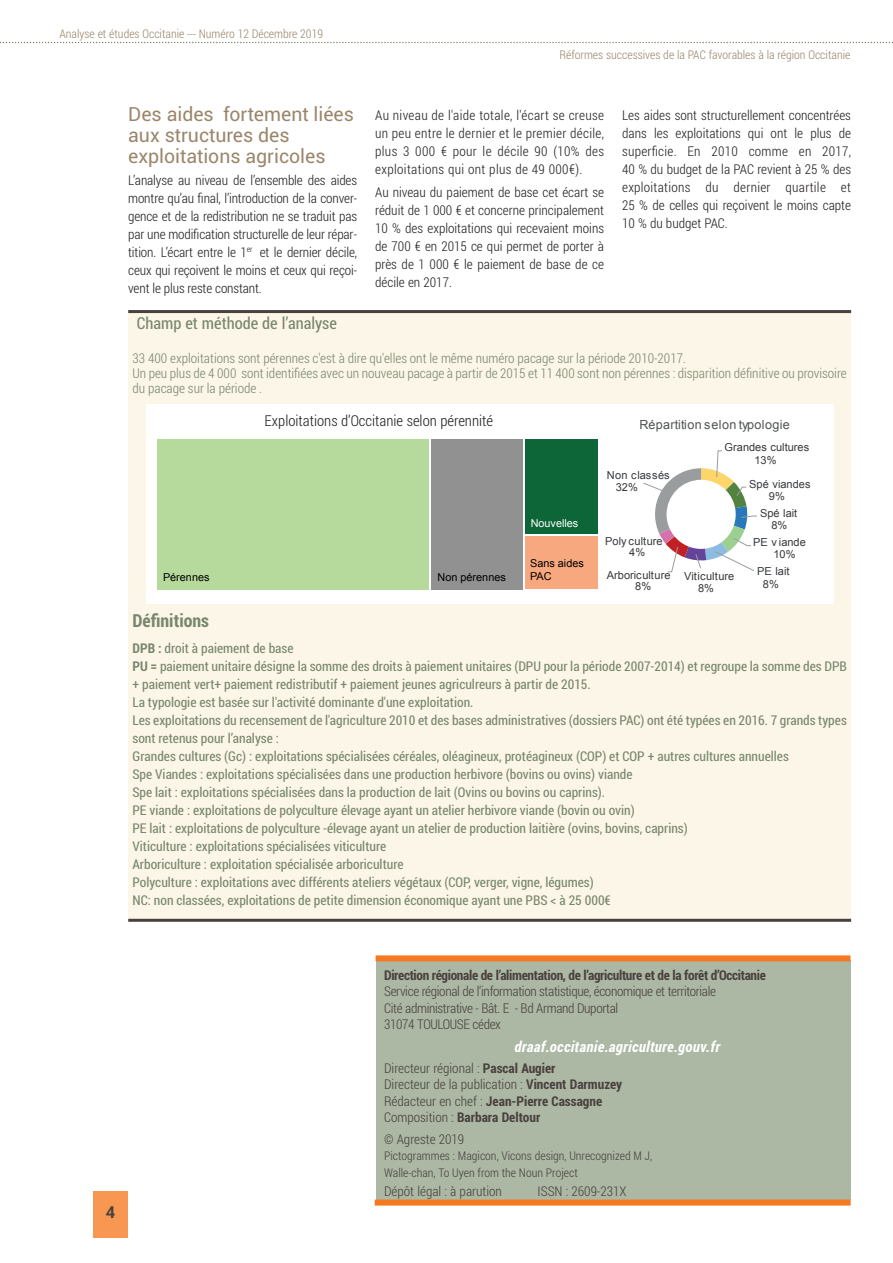
<style>
.page{position:relative;width:893px;height:1263px;background:#fff}
.page>*{position:absolute;margin:0;border:0;box-sizing:border-box;transform-origin:0 0}
.t1{font:19.5px/21px "Roboto";color:#9b866b}
.t2{font:700 18px "Roboto Condensed";color:#78876c}
.t3{font:16.5px "Roboto Condensed";color:#78876c}
.t4{font:700 16.5px "Roboto";color:#49413e}
.t5{font:300 15px "Roboto Condensed";color:#231f20}
.t6{font:italic 700 15px "Roboto Condensed";letter-spacing:.02em;color:#fff}
.t7{font:13.5px/18px "Roboto Condensed";color:#78876c}
.t8{font:300 13.5px/18px "Roboto Condensed";color:#231f20;text-align:justify}
.t9{font:300 13.5px/15px "Roboto Condensed";color:#78876c}
.t10{font:300 13.5px/16.5px "Roboto Condensed";color:#49413e}
.t11{font:300 13.5px/16.5px "Roboto Condensed";letter-spacing:-.025em;color:#49413e}
.t12{font:700 13.5px "Roboto Condensed";letter-spacing:-.025em;color:#49413e}
.t13{font:12.6px "Arial";letter-spacing:.025em;color:#515455}
.t14{font:300 12px "Roboto Condensed";color:#9b866b}
.t15{font:300 12px/16.5px "Roboto Condensed";color:#49413e}
.t16{font:10.95px/12.1px "Arial";color:#36393c;text-align:center}
.t17{font:10.8px/13px "Arial";color:#000}
.t18{font:10.8px "Arial";color:#fff}
.s1{font-weight:700}
</style>
<div class="page">
<div style="left:94px;top:1191px;width:34px;height:46px;background:#f79752"></div>
<svg style="left:0;top:42px;width:893px;height:1px"></svg>
<div style="left:376px;top:960px;width:474px;height:239px;background:#acb7a4"></div>
<div style="left:376px;top:955px;width:474px;height:6px;background:#f47921"></div>
<div style="left:375px;top:1199px;width:476px;height:6px;background:#f47921"></div>
<div style="left:128px;top:312px;width:723px;height:607px;background:#fcf6e9"></div>
<div style="left:146px;top:404px;width:458px;height:200px;background:#fff"></div>
<div style="left:157px;top:439px;width:271px;height:150px;background:#b6da9b"></div>
<div style="left:431px;top:439px;width:91px;height:150px;background:#919191"></div>
<div style="left:525px;top:439px;width:78px;height:94px;background:#0c6638"></div>
<div style="left:525px;top:536px;width:78px;height:53px;background:#f8a87e"></div>
<div style="left:598px;top:404px;width:236px;height:200px;background:#fff"></div>
<svg style="left:643px;top:450px;width:114px;height:122px"></svg>
<hr style="left:128px;top:919px;width:723px;height:3px;background:#49413e">
<hr style="left:128px;top:310px;width:723px;height:3px;background:#49413e">
<p class="t14" style="left:60px;top:29px;width:265px">Analyse et études Occitanie --- Numéro 12 Décembre 2019</p>
<h1 class="t1" style="left:128px;top:104px;width:227px">des aides fortement liées aux structures des exploitations agricoles</h1>
<p class="t8" style="left:128px;top:172px;width:230px">L’analyse au niveau de l’ensemble des aides montre qu’au final, l’introduction de la conver&shy;gence et de la redistribution ne se traduit pas par une modification structurelle de leur répar&shy;tition. L’écart entre le 1<sup>er</sup> et le dernier décile, ceux qui reçoivent le moins et ceux qui reçoi&shy;vent le plus reste constant.</p>
<p class="t14" style="left:559px;top:50px;width:292px">Réformes successives de la PAC favorables à la région Occitanie</p>
<p class="t8" style="left:375px;top:108px;width:230px">Au niveau de l'aide totale, l'écart se creuse un peu entre le dernier et le premier décile, plus 3 000 € pour le décile 90 (10% des exploitations qui ont plus de 49 000€).</p>
<p class="t8" style="left:375px;top:184px;width:230px">Au niveau du paiement de base cet écart se réduit de 1 000 € et concerne principalement 10 % des exploitations qui recevaient moins de 700 € en 2015 ce qui permet de porter à près de 1 000 € le paiement de base de ce décile en 2017.</p>
<p class="t8" style="left:622px;top:108px;width:230px">Les aides sont structurellement concentrées dans les exploitations qui ont le plus de superficie. En 2010 comme en 2017, 40 % du budget de la PAC revient à 25 % des exploitations du dernier quartile et 25 % de celles qui reçoivent le moins capte 10 % du budget PAC.</p>
<p class="t3" style="left:137px;top:316px;width:202px">Champ et méthode de l’analyse</p>
<p class="t9" style="left:132px;top:352px;width:716px">33 400 exploitations sont pérennes c'est à dire qu'elles ont le même numéro pacage sur la période 2010-2017.<br>Un peu plus de 4 000 sont identifiées avec un nouveau pacage à partir de 2015 et 11 400 sont non pérennes : disparition définitive ou provisoire du pacage sur la période .</p>
<p class="t5" style="left:265px;top:414px;width:230px">Exploitations d’Occitanie selon pérennité</p>
<p class="t17" style="left:163px;top:571px;width:48px">Pérennes</p>
<p class="t17" style="left:438px;top:571px;width:70px">Non pérennes</p>
<p class="t18" style="left:531px;top:517px;width:49px">Nouvelles</p>
<p class="t17" style="left:530px;top:557px;width:55px">Sans aides<br>PAC</p>
<p class="t13" style="left:639px;top:417px;width:152px">Répartition selon typologie</p>
<p class="t16" style="left:616px;top:469px;width:55px;text-align:left;text-indent:-9px">Non classés<br>32%</p>
<p class="t16" style="left:605px;top:535px;width:59px;line-height:11.4px">Poly culture<br>4%</p>
<p class="t16" style="left:635px;top:570px;width:37px;line-height:10.5px;text-align:left;text-indent:-28px">Arboriculture<br>8%</p>
<p class="t16" style="left:725px;top:441px;width:86px">Grandes cultures<br>13%</p>
<p class="t16" style="left:749px;top:478px;width:63px">Spé viandes<br>9%</p>
<p class="t16" style="left:760px;top:507px;width:39px;line-height:11.7px">Spé lait<br>8%</p>
<p class="t16" style="left:773px;top:536px;width:34px;line-height:11.7px;text-align:left;text-indent:-20px">PE v iande<br>10%</p>
<p class="t16" style="left:757px;top:565px;width:34px">PE lait<br>8%</p>
<p class="t16" style="left:684px;top:570px;width:52px">Viticulture<br>8%</p>
<h2 class="t2" style="left:132px;top:613px;width:78px">Définitions</h2>
<p class="t7" style="left:132px;top:640px;width:716px"><span class="s1">DPB :</span> droit à paiement de base<br><span class="s1">PU =</span> paiement unitaire désigne la somme des droits à paiement unitaires (DPU pour la période 2007-2014) et regroupe la somme des DPB + paiement vert+ paiement redistributif + paiement jeunes agriculreurs à partir de 2015.<br>La typologie est basée sur l'activité dominante d'une exploitation.<br>Les exploitations du recensement de l'agriculture 2010 et des bases administratives (dossiers PAC) ont été typées en 2016. 7 grands types sont retenus pour l’analyse :<br>Grandes cultures (Gc) : exploitations spécialisées céréales, oléagineux, protéagineux (COP) et COP + autres cultures annuelles<br>Spe Viandes : exploitations spécialisées dans une production herbivore (bovins ou ovins) viande<br>Spe lait : exploitations spécialisées dans la production de lait (Ovins ou bovins ou caprins).<br>PE viande : exploitations de polyculture élevage ayant un atelier herbivore viande (bovin ou ovin)<br>PE lait : exploitations de polyculture -élevage ayant un atelier de production laitière (ovins, bovins, caprins)<br>Viticulture : exploitations spécialisées viticulture<br>Arboriculture : exploitation spécialisée arboriculture<br>Polyculture : exploitations avec différents ateliers végétaux (COP, verger, vigne, légumes)<br>NC: non classées, exploitations de petite dimension économique ayant une PBS &lt; à 25 000€</p>
<p class="t4" style="left:106px;top:1203px;width:11px">4</p>
<p class="t12" style="left:384px;top:969px;width:383px">Direction régionale de l’alimentation, de l’agriculture et de la forêt d’Occitanie</p>
<p class="t11" style="left:384px;top:984px;width:334px">Service régional de l’information statistique, économique et territoriale<br>Cité administrative - Bât. E - Bd Armand Duportal<br>31074 TOULOUSE cédex</p>
<p class="t6" style="left:515px;top:1041px;width:207px">draaf.occitanie.agriculture.gouv.fr</p>
<p class="t10" style="left:384px;top:1061px;width:240px">Directeur régional : <span class="s1">Pascal Augier<br></span>Directeur de la publication : <span class="s1">Vincent Darmuzey </span>Rédacteur en chef : <span class="s1">Jean-Pierre Cassagne </span>Composition : <span class="s1">Barbara Deltour</span></p>
<p class="t10" style="left:384px;top:1132px;width:82px">© Agreste 2019</p>
<p class="t15" style="left:384px;top:1148px;width:270px">Pictogrammes : Magicon, Vicons design, Unrecognized M J,<br>Walle-chan, To Uyen from the Noun Project</p>
<p class="t10" style="left:384px;top:1184px;width:119px">Dépôt légal : à parution</p>
<p class="t10" style="left:538px;top:1184px;width:90px">ISSN : 2609-231X</p>
</div>
